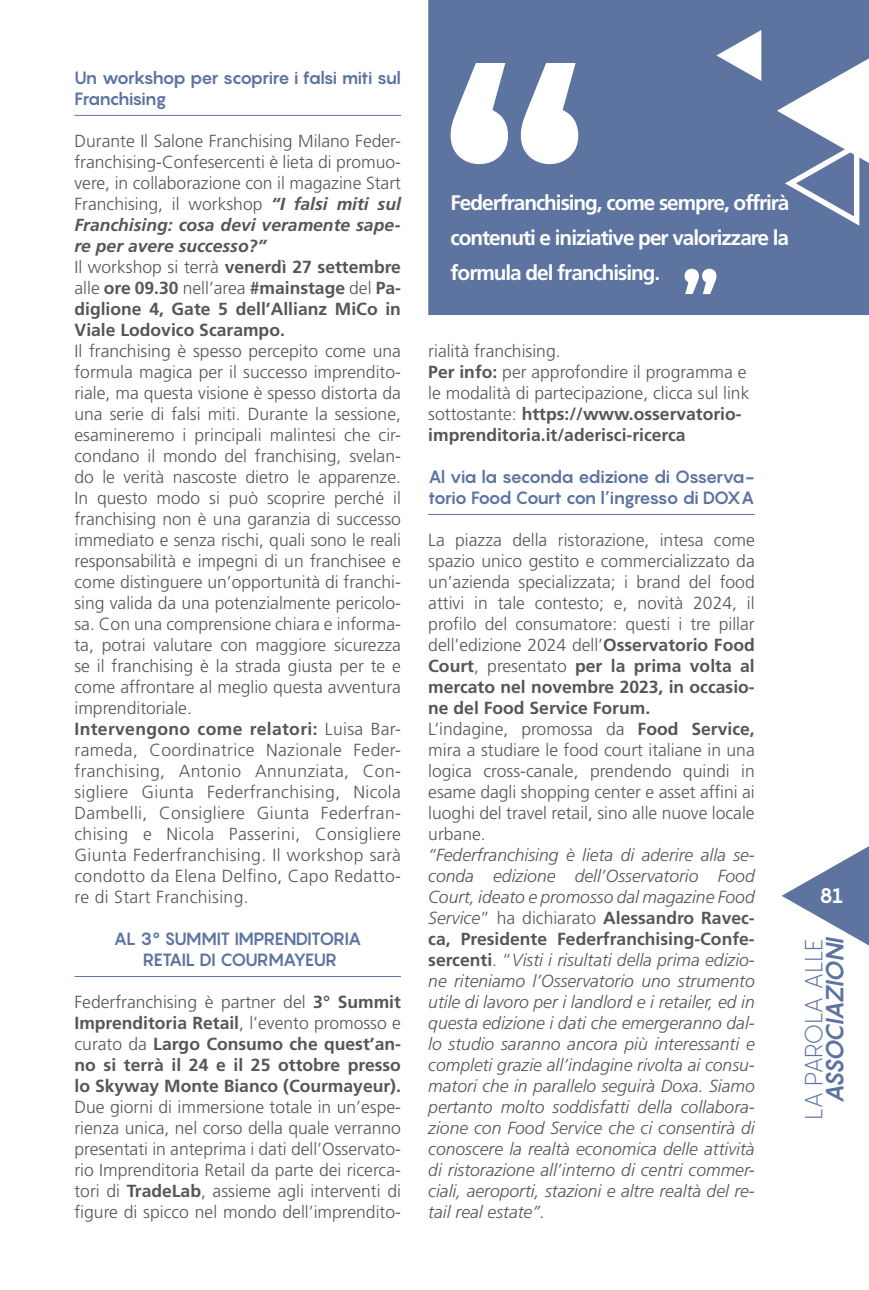
<style>
.page{position:relative;width:869px;height:1290px;background:#fff}
.page>*{position:absolute;margin:0;border:0;box-sizing:border-box;transform-origin:0 0}
.t1{font:300 24.5px "Pangram";letter-spacing:-.04em;color:#5d74a1}
.t2{font:italic 700 24.5px "Pangram";color:#5d74a1}
.Citazioni{font:700 21px/35px "Frutiger LT Std";letter-spacing:-.05em;color:#fff;text-align:justify}
.t3{font:700 21px "Pangram";color:#fff}
.t4{font:300 17.5px/21px "Frutiger LT Std";color:#565655;text-align:justify}
.t5{font:italic 300 17.5px/21px "Frutiger LT Std";color:#565655;text-align:justify}
.t6{font:700 17.5px/21px "Frutiger LT Std";color:#565655;text-align:justify}
.tit-par{font:700 17.5px/21px "Pangram";letter-spacing:-.07em;color:#5d74a1}
.tit-par-2{font:700 17.5px/21px "Pangram";letter-spacing:-.05em;color:#5d74a1;text-align:center}
.s1{font-weight:700;font-style:italic}
.s2{font-weight:300}
.s3{font-weight:700}
.s4{font-style:normal}
.s5{font-weight:700;font-style:normal}
</style>
<div class="page">
<svg style="left:781px;top:846px;width:87px;height:99px"></svg>
<div style="left:428px;top:0;width:440px;height:315px;background:#5d74a1"></div>
<hr style="left:74px;top:115px;width:327px;height:1px;background:#5d74a1">
<hr style="left:74px;top:976px;width:327px;height:1px;background:#5d74a1">
<hr style="left:428px;top:514px;width:326px;height:1px;background:#5d74a1">
<svg style="left:450px;top:63px;width:128px;height:101px"></svg>
<svg style="left:684px;top:269px;width:32px;height:25px"></svg>
<svg style="left:776px;top:58px;width:92px;height:172px"></svg>
<svg style="left:716px;top:30px;width:45px;height:51px"></svg>
<p class="tit-par" style="left:74px;top:67px;width:328px">Un workshop per scoprire i falsi miti sul<br>Franchising</p>
<p class="t4" style="left:74px;top:131px;width:328px">Durante Il Salone Franchising Milano Feder&shy;franchising-Confesercenti è lieta di promuo&shy;vere, in collaborazione con il magazine Start Franchising, il workshop <span class="s1">“I falsi miti sul Franchising: cosa devi veramente sape&shy;re per avere successo?”</span></p>
<p class="t6" style="left:74px;top:257px;width:328px"><span class="s2">Il workshop si terrà</span> venerdì 27 settembre <span class="s2">alle</span> ore 09.30 <span class="s2">nell’area</span> #mainstage <span class="s2">del</span> Pa&shy;diglione 4, Gate 5 dell’Allianz MiCo in Viale Lodovico Scarampo.</p>
<p class="t4" style="left:74px;top:341px;width:328px">Il franchising è spesso percepito come una formula magica per il successo imprendito&shy;riale, ma questa visione è spesso distorta da una serie di falsi miti. Durante la sessione, esamineremo i principali malintesi che cir&shy;condano il mondo del franchising, svelan&shy;do le verità nascoste dietro le apparenze.<br>In questo modo si può scoprire perché il franchising non è una garanzia di successo immediato e senza rischi, quali sono le reali responsabilità e impegni di un franchisee e come distinguere un’opportunità di franchi&shy;sing valida da una potenzialmente pericolo&shy;sa. Con una comprensione chiara e informa&shy;ta, potrai valutare con maggiore sicurezza se il franchising è la strada giusta per te e come affrontare al meglio questa avventura imprenditoriale.</p>
<p class="t4" style="left:74px;top:719px;width:328px"><span class="s3">Intervengono come relatori:</span> Luisa Bar&shy;rameda, Coordinatrice Nazionale Feder&shy;franchising, Antonio Annunziata, Con&shy;sigliere Giunta Federfranchising, Nicola Dambelli, Consigliere Giunta Federfran&shy;chising e Nicola Passerini, Consigliere Giunta Federfranchising. Il workshop sarà condotto da Elena Delfino, Capo Redatto&shy;re di Start Franchising.</p>
<p class="tit-par-2" style="left:113px;top:928px;width:249px">AL 3° SUMMIT IMPRENDITORIA<br>RETAIL DI COURMAYEUR</p>
<p class="t4" style="left:74px;top:992px;width:328px">Federfranchising è partner del <span class="s3">3° Summit Imprenditoria Retail</span>, l’evento promosso e curato da <span class="s3">Largo Consumo che quest’an&shy;no si terrà il 24 e il 25 ottobre presso lo Skyway Monte Bianco (Courmayeur).<br></span>Due giorni di immersione totale in un’espe&shy;rienza unica, nel corso della quale verranno presentati in anteprima i dati dell’Osservato&shy;rio Imprenditoria Retail da parte dei ricerca&shy;tori di <span class="s3">TradeLab</span>, assieme agli interventi di figure di spicco nel mondo dell’imprendito-</p>
<p class="Citazioni" style="left:450px;top:185px;width:340px">Federfranchising, come sempre, offrirà contenuti e iniziative per valorizzare la formula del franchising.</p>
<p class="t4" style="left:428px;top:341px;width:134px">rialità franchising.</p>
<p class="t4" style="left:428px;top:362px;width:322px;text-align:left"><span class="s3">Per info:</span> per approfondire il programma e le modalità di partecipazione, clicca sul link sottostante: <span class="s3">https://www.osservatorio&shy;imprenditoria.it/aderisci-ricerca</span></p>
<p class="tit-par" style="left:428px;top:466px;width:328px">Al via la seconda edizione di Osserva&shy;torio Food Court con l’ingresso di DOXA</p>
<p class="t4" style="left:428px;top:530px;width:328px">La piazza della ristorazione, intesa come spazio unico gestito e commercializzato da un’azienda specializzata; i brand del food attivi in tale contesto; e, novità 2024, il profilo del consumatore: questi i tre pillar dell’edizione 2024 dell’<span class="s3">Osservatorio Food Court</span>, presentato <span class="s3">per la prima volta al mercato nel novembre 2023, in occasio&shy;ne del Food Service Forum.</span></p>
<p class="t4" style="left:428px;top:719px;width:328px">L’indagine, promossa da <span class="s3">Food Service, </span>mira a studiare le food court italiane in una logica cross-canale, prendendo quindi in esame dagli shopping center e asset affini ai luoghi del travel retail, sino alle nuove locale urbane.</p>
<p class="t5" style="left:428px;top:845px;width:328px">“Federfranchising è lieta di aderire alla se&shy;conda edizione dell’Osservatorio Food Court, ideato e promosso dal magazine Food Service<span class="s4">” ha dichiarato</span> <span class="s5">Alessandro Ravec&shy;ca, Presidente Federfranchising-Confe&shy;sercenti</span><span class="s4">. “</span>Visti i risultati della prima edizio&shy;ne riteniamo l’Osservatorio uno strumento utile di lavoro per i landlord e i retailer, ed in questa edizione i dati che emergeranno dal&shy;lo studio saranno ancora più interessanti e completi grazie all’indagine rivolta ai consu&shy;matori che in parallelo seguirà Doxa. Siamo pertanto molto soddisfatti della collabora&shy;zione con Food Service che ci consentirà di conoscere la realtà economica delle attività di ristorazione all’interno di centri commer&shy;ciali, aeroporti, stazioni e altre realtà del re&shy;tail real estate”.</p>
<p class="t3" style="left:818px;top:882px;width:26px">81</p>
<h1 class="t1" style="left:797px;top:1120px;width:183px;rotate:-90deg">LA PAROLA ALLE</h1>
<h1 class="t2" style="left:818px;top:1104px;width:172px;rotate:-90deg">ASSOCIAZIONI</h1>
</div>
